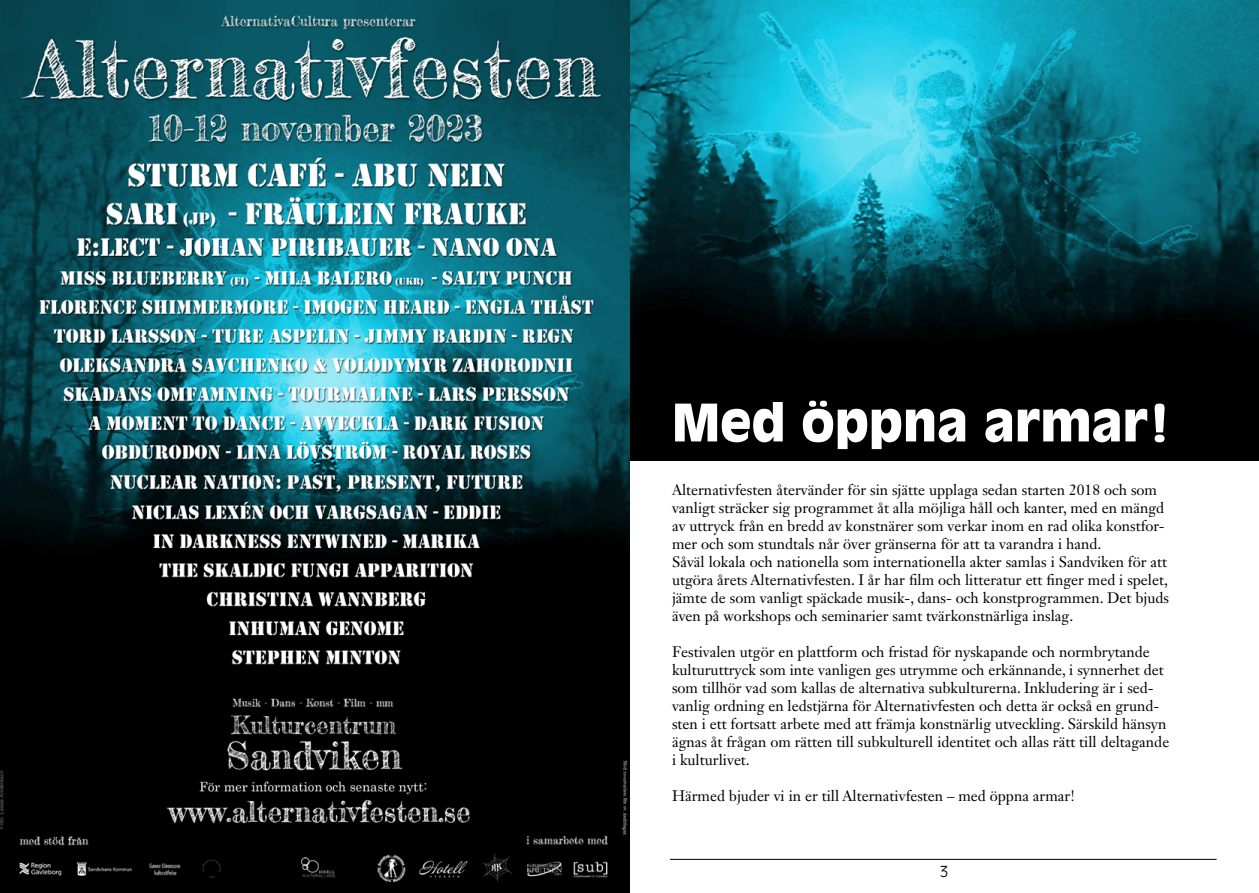
<style>
.page{position:relative;width:1259px;height:893px;background:#fff}
.page>*{position:absolute;margin:0;border:0;box-sizing:border-box;transform-origin:0 0}
.t1{font:900 51px "Antique Olive Std";color:#fff}
.t2{font:15px/18px "Janson Text LT Std";color:#000}
.t3{font:300 15px "Antique Olive Std";color:#000}
</style>
<div class="page">
<hr style="left:670px;top:859px;width:546px;height:1px;background:#000">
<img style="left:629px;top:0;width:630px;height:461px">
<img style="left:0;top:0;width:629px;height:890px">
<h1 class="t1" style="left:672px;top:392px;width:500px">Med öppna armar!</h1>
<p class="t2" style="left:672px;top:481px;width:498px">Alternativfesten återvänder för sin sjätte upplaga sedan starten 2018 och som vanligt sträcker sig programmet åt alla möjliga håll och kanter, med en mängd av uttryck från en bredd av konstnärer som verkar inom en rad olika konstfor&shy;mer och som stundtals når över gränserna för att ta varandra i hand.<br>Såväl lokala och nationella som internationella akter samlas i Sandviken för att utgöra årets Alternativfesten. I år har film och litteratur ett finger med i spelet, jämte de som vanligt späckade musik-, dans- och konstprogrammen. Det bjuds även på workshops och seminarier samt tvärkonstnärliga inslag.</p>
<p class="t2" style="left:672px;top:643px;width:499px">Festivalen utgör en plattform och fristad för nyskapande och normbrytande kulturuttryck som inte vanligen ges utrymme och erkännande, i synnerhet det som tillhör vad som kallas de alternativa subkulturerna. Inkludering är i sed&shy;vanlig ordning en ledstjärna för Alternativfesten och detta är också en grund&shy;sten i ett fortsatt arbete med att främja konstnärlig utveckling. Särskild hänsyn ägnas åt frågan om rätten till subkulturell identitet och allas rätt till deltagande i kulturlivet.</p>
<p class="t2" style="left:672px;top:787px;width:404px">Härmed bjuder vi in er till Alternativfesten – med öppna armar!</p>
<p class="t3" style="left:940px;top:863px;width:10px">3</p>
</div>
